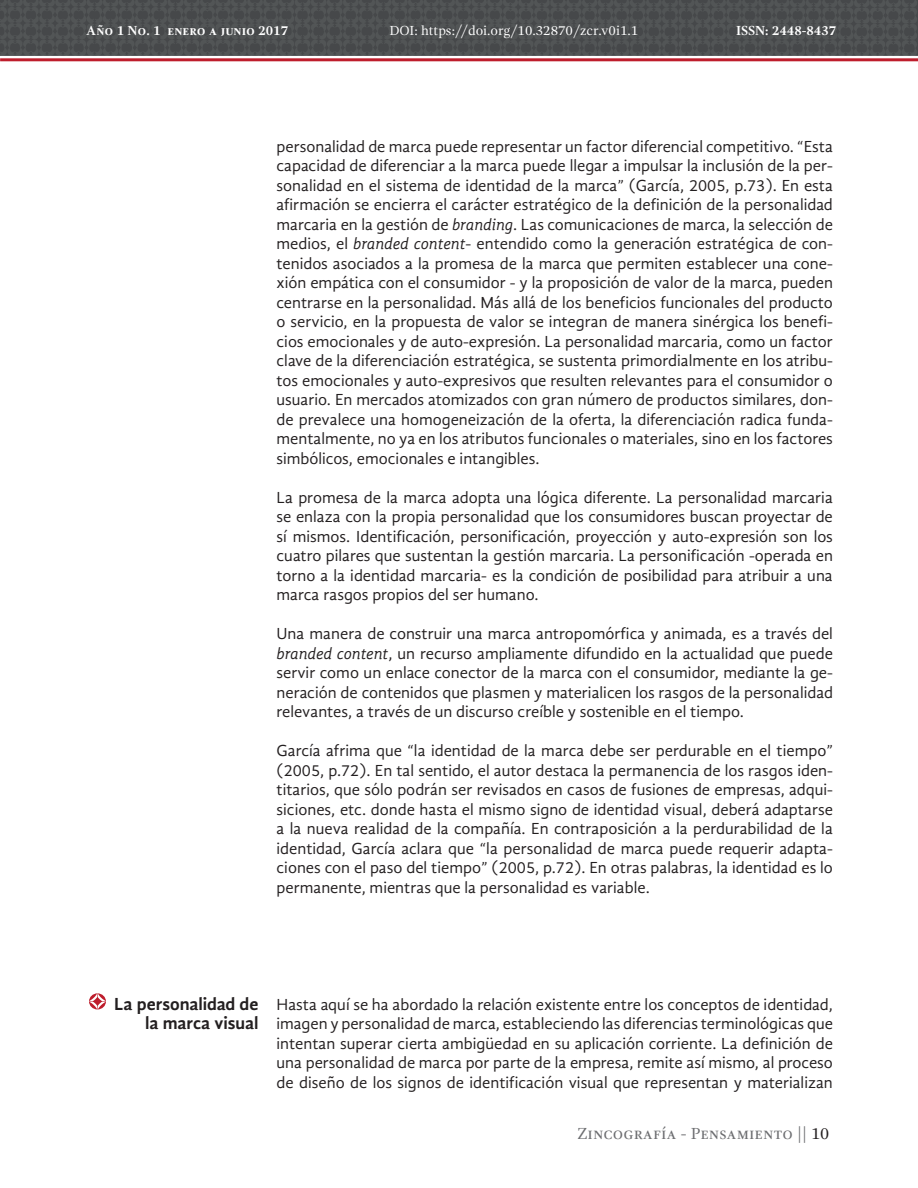
<style>
.page{position:relative;width:918px;height:1188px;background:#fff}
.page>*{position:absolute;margin:0;border:0;box-sizing:border-box;transform-origin:0 0}
.ENCABEZADO_2{font:700 18px/19.5px "Gandhi Sans";letter-spacing:-.005em;color:#231f20;text-align:right}
.SUBTITULOS{font:16.5px/19.5px "Gandhi Sans";color:#231f20;text-align:justify}
.t1{font:16.5px "Gandhi Serif";color:#6c6d70}
.t2{font:13.5px "Gandhi Serif";color:#fff}
.t3{font:700 13.5px "Gandhi Serif";color:#fff}
.s1{font-style:italic}
.s2{color:#231f20}
</style>
<div class="page">
<div style="left:0;top:0;width:918px;height:56px;background:#4c4f50"></div>
<hr style="left:0;top:58px;width:918px;height:3px;background:#be1d2c">
<svg style="left:89px;top:993px;width:17px;height:17px"></svg>
<p class="t3" style="left:86px;top:23px;width:203px">Año 1 No. 1 enero a junio 2017</p>
<p class="t2" style="left:389px;top:23px;width:250px">DOI: https://doi.org/10.32870/zcr.v0i1.1</p>
<p class="t3" style="left:736px;top:23px;width:102px">ISSN: 2448-8437</p>
<p class="SUBTITULOS" style="left:277px;top:136px;width:558px">personalidad de marca puede representar un factor diferencial competitivo. “Esta capacidad de diferenciar a la marca puede llegar a impulsar la inclusión de la per&shy;sonalidad en el sistema de identidad de la marca” (García, 2005, p.73). En esta afirmación se encierra el carácter estratégico de la definición de la personalidad marcaria en la gestión de <span class="s1">branding</span>. Las comunicaciones de marca, la selección de medios, el <span class="s1">branded content</span>- entendido como la generación estratégica de con&shy;tenidos asociados a la promesa de la marca que permiten establecer una cone&shy;xión empática con el consumidor - y la proposición de valor de la marca, pueden centrarse en la personalidad. Más allá de los beneficios funcionales del producto o servicio, en la propuesta de valor se integran de manera sinérgica los benefi&shy;cios emocionales y de auto-expresión. La personalidad marcaria, como un factor clave de la diferenciación estratégica, se sustenta primordialmente en los atribu&shy;tos emocionales y auto-expresivos que resulten relevantes para el consumidor o usuario. En mercados atomizados con gran número de productos similares, don&shy;de prevalece una homogeneización de la oferta, la diferenciación radica funda&shy;mentalmente, no ya en los atributos funcionales o materiales, sino en los factores simbólicos, emocionales e intangibles.</p>
<p class="SUBTITULOS" style="left:277px;top:487px;width:558px">La promesa de la marca adopta una lógica diferente. La personalidad marcaria se enlaza con la propia personalidad que los consumidores buscan proyectar de sí mismos. Identificación, personificación, proyección y auto-expresión son los cuatro pilares que sustentan la gestión marcaria. La personificación -operada en torno a la identidad marcaria- es la condición de posibilidad para atribuir a una marca rasgos propios del ser humano.</p>
<p class="SUBTITULOS" style="left:277px;top:624px;width:558px">Una manera de construir una marca antropomórfica y animada, es a través del <span class="s1">branded content</span>, un recurso ampliamente difundido en la actualidad que puede servir como un enlace conector de la marca con el consumidor, mediante la ge&shy;neración de contenidos que plasmen y materialicen los rasgos de la personalidad relevantes, a través de un discurso creíble y sostenible en el tiempo.</p>
<p class="SUBTITULOS" style="left:277px;top:741px;width:558px">García afrima que “la identidad de la marca debe ser perdurable en el tiempo” (2005, p.72). En tal sentido, el autor destaca la permanencia de los rasgos iden&shy;titarios, que sólo podrán ser revisados en casos de fusiones de empresas, adqui&shy;siciones, etc. donde hasta el mismo signo de identidad visual, deberá adaptarse a la nueva realidad de la compañía. En contraposición a la perdurabilidad de la identidad, García aclara que “la personalidad de marca puede requerir adapta&shy;ciones con el paso del tiempo” (2005, p.72). En otras palabras, la identidad es lo permanente, mientras que la personalidad es variable.</p>
<p class="ENCABEZADO_2" style="left:114px;top:994px;width:146px">La personalidad de la marca visual</p>
<p class="SUBTITULOS" style="left:277px;top:994px;width:558px">Hasta aquí se ha abordado la relación existente entre los conceptos de identidad, imagen y personalidad de marca, estableciendo las diferencias terminológicas que intentan superar cierta ambigüedad en su aplicación corriente. La definición de una personalidad de marca por parte de la empresa, remite así mismo, al proceso de diseño de los signos de identificación visual que representan y materializan</p>
<p class="t1" style="left:577px;top:1124px;width:253px">Zincografía - Pensamiento || <span class="s2">10</span></p>
</div>
